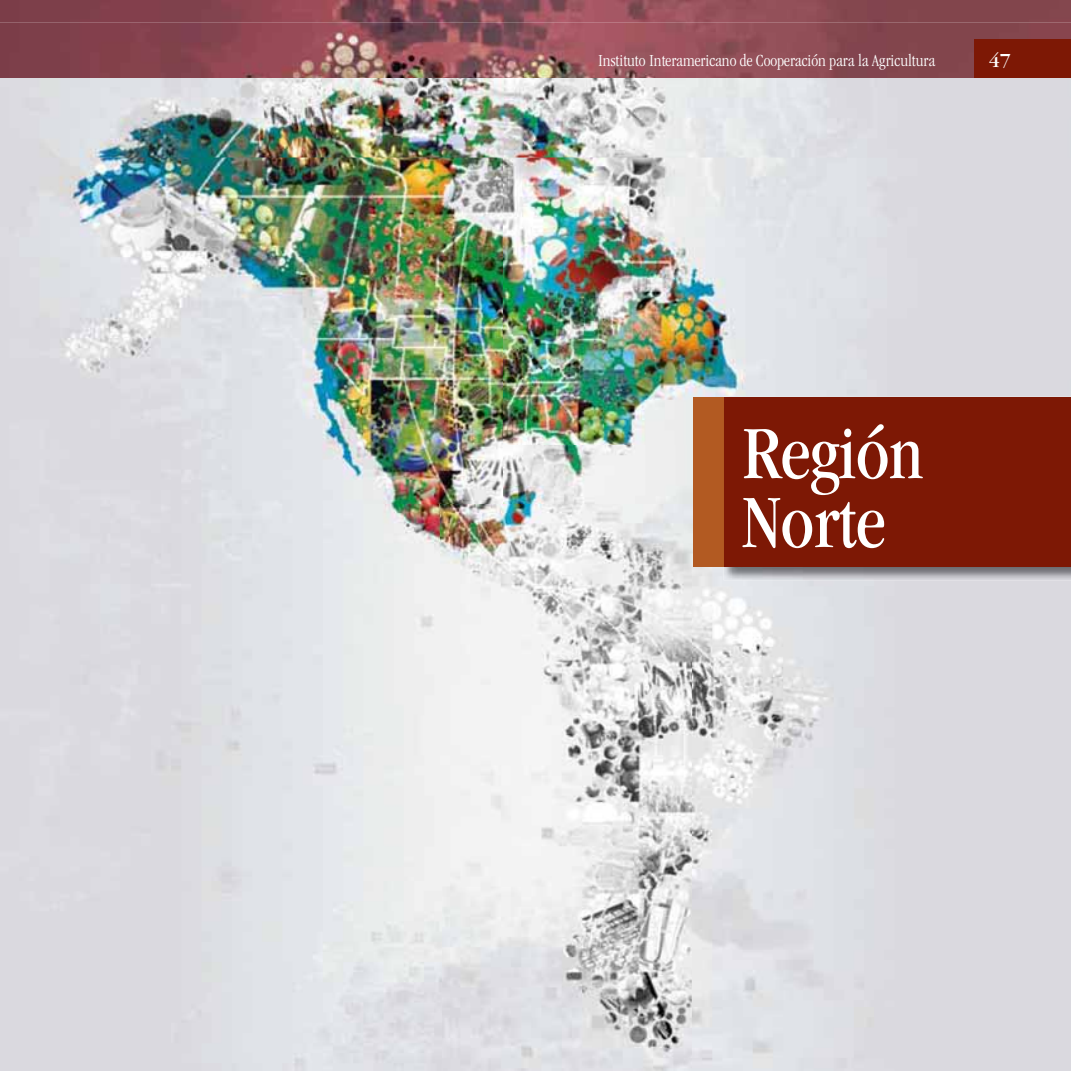
<style>
.page{position:relative;width:1071px;height:1071px;background:#fff}
.page>*{position:absolute;margin:0;border:0;box-sizing:border-box;transform-origin:0 0}
.t1{font:condensed 77.7px/69px "Garamond";letter-spacing:-.01em;color:#fff}
.t2{font:21px "Garamond";color:#fff}
.t3{font:300 condensed 17.5px "Garamond";color:#fff}
</style>
<div class="page">
<img style="left:0;top:0;width:1071px;height:23px">
<img style="left:0;top:23px;width:1071px;height:135px">
<div style="left:975px;top:40px;width:96px;height:39px;background:#7d1805"></div>
<img style="left:0;top:504px;width:693px;height:567px">
<img style="left:693px;top:567px;width:378px;height:504px">
<img style="left:0;top:158px;width:504px;height:346px">
<img style="left:504px;top:158px;width:567px;height:288px">
<img style="left:504px;top:446px;width:189px;height:58px">
<div style="left:693px;top:397px;width:371px;height:170px;background:#b25a22"></div>
<img style="left:724px;top:567px;width:347px;height:13px">
<div style="left:724px;top:397px;width:347px;height:170px;background:#7d1805"></div>
<p class="t3" style="left:598px;top:54px;width:339px">Instituto Interamericano de Cooperación para la Agricultura</p>
<p class="t2" style="left:989px;top:53px;width:24px">47</p>
<h1 class="t1" style="left:742px;top:425px;width:183px">Región<br>Norte</h1>
</div>
